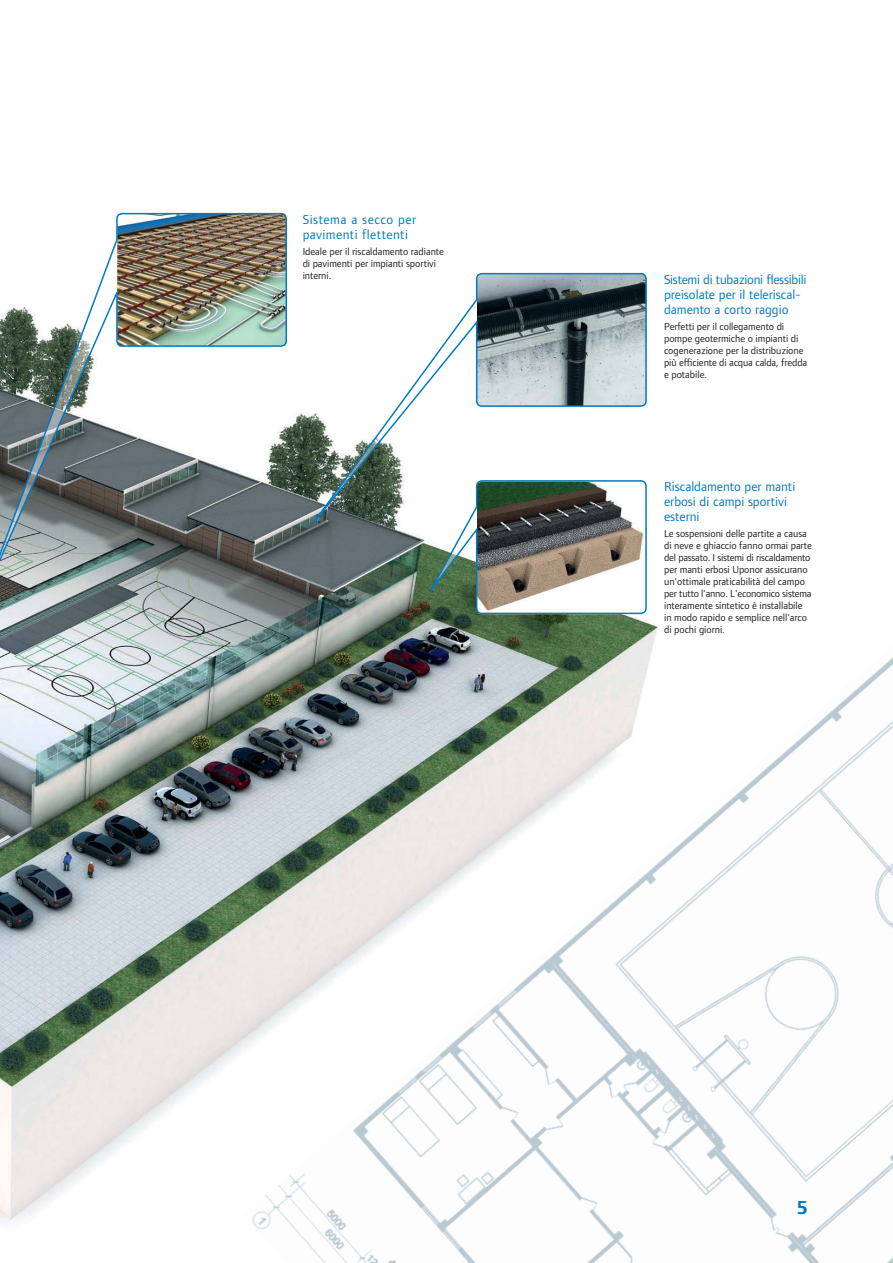
<style>
.page{position:relative;width:893px;height:1263px;background:#fff}
.page>*{position:absolute;margin:0;border:0;box-sizing:border-box;transform-origin:0 0}
.t1{font:700 19.5px "Foundry Form Sans";color:#007ac2}
.t2{font:13.5px/15px "Foundry Form Sans";color:#007ac2}
.t3{font:13.5px/15px "Foundry Form Sans";letter-spacing:.03em;color:#007ac2}
.t4{font:10.5px/12px "Foundry Form Sans";letter-spacing:-.005em;color:#231f20}
</style>
<div class="page">
<img style="left:0;top:569px;width:659px;height:656px">
<img style="left:242px;top:644px;width:651px;height:619px">
<svg style="left:420px;top:569px;width:227px;height:46px"></svg>
<svg style="left:288px;top:272px;width:359px;height:297px"></svg>
<img style="left:0;top:212px;width:288px;height:426px">
<p class="t3" style="left:303px;top:213px;width:115px">Sistema a secco per pavimenti flettenti</p>
<p class="t4" style="left:303px;top:247px;width:143px">Ideale per il riscaldamento radiante di pavimenti per impianti sportivi interni.</p>
<p class="t2" style="left:664px;top:273px;width:144px">Sistemi di tubazioni flessibili preisolate per il teleriscal&shy;damento a corto raggio</p>
<p class="t4" style="left:664px;top:322px;width:145px">Perfetti per il collegamento di pompe geotermiche o impianti di cogenerazione per la distribuzione più efficiente di acqua calda, fredda e potabile.</p>
<p class="t2" style="left:664px;top:480px;width:133px">Riscaldamento per manti erbosi di campi sportivi esterni</p>
<p class="t4" style="left:664px;top:528px;width:149px">Le sospensioni delle partite a causa di neve e ghiaccio fanno ormai parte del passato. I sistemi di riscaldamento per manti erbosi Uponor assicurano un'ottimale praticabilità del campo per tutto l'anno. L'economico sistema interamente sintetico è installabile in modo rapido e semplice nell'arco di pochi giorni.</p>
<h1 class="t1" style="left:796px;top:1200px;width:13px">5</h1>
</div>
